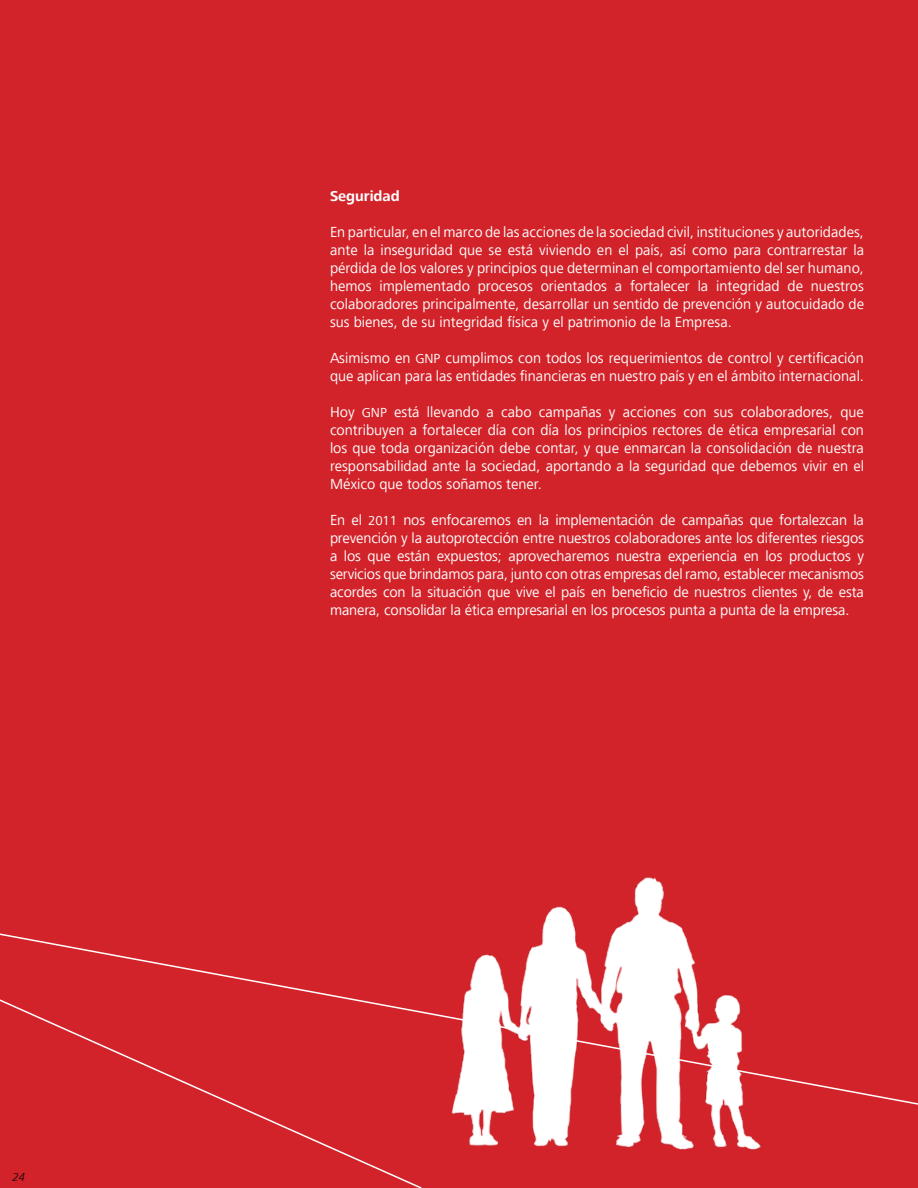
<style>
.page{position:relative;width:918px;height:1188px;background:#d2232a}
.page>*{position:absolute;margin:0;border:0;box-sizing:border-box;transform-origin:0 0}
.t1{font:15px/18px "Frutiger Next LT";color:#fff;text-align:justify}
.t2{font:700 15px "Frutiger Next LT";color:#fff}
.t3{font:italic 300 12px "Frutiger Next LT";color:#000}
.s1{font-size:13.5px}
</style>
<div class="page">
<img style="left:451px;top:877px;width:310px;height:273px">
<svg style="left:423px;top:932px;width:495px;height:174px"></svg>
<svg style="left:0;top:933px;width:423px;height:255px"></svg>
<p class="t3" style="left:13px;top:1171px;width:14px">24</p>
<p class="t2" style="left:330px;top:187px;width:71px">Seguridad</p>
<p class="t1" style="left:330px;top:223px;width:536px">En particular, en el marco de las acciones de la sociedad civil, instituciones y autoridades, ante la inseguridad que se está viviendo en el país, así como para contrarrestar la pérdida de los valores y principios que determinan el comportamiento del ser humano, hemos implementado procesos orientados a fortalecer la integridad de nuestros colaboradores principalmente, desarrollar un sentido de prevención y autocuidado de sus bienes, de su integridad física y el patrimonio de la Empresa.</p>
<p class="t1" style="left:330px;top:349px;width:536px">Asimismo en <span class="s1">GNP</span> cumplimos con todos los requerimientos de control y certificación que aplican para las entidades financieras en nuestro país y en el ámbito internacional.</p>
<p class="t1" style="left:330px;top:403px;width:536px">Hoy <span class="s1">GNP</span> está llevando a cabo campañas y acciones con sus colaboradores, que contribuyen a fortalecer día con día los principios rectores de ética empresarial con los que toda organización debe contar, y que enmarcan la consolidación de nuestra responsabilidad ante la sociedad, aportando a la seguridad que debemos vivir en el México que todos soñamos tener.</p>
<p class="t1" style="left:330px;top:511px;width:536px">En el <span class="s1">2011</span> nos enfocaremos en la implementación de campañas que fortalezcan la prevención y la autoprotección entre nuestros colaboradores ante los diferentes riesgos a los que están expuestos; aprovecharemos nuestra experiencia en los productos y servicios que brindamos para, junto con otras empresas del ramo, establecer mecanismos acordes con la situación que vive el país en beneficio de nuestros clientes y, de esta manera, consolidar la ética empresarial en los procesos punta a punta de la empresa.</p>
</div>
